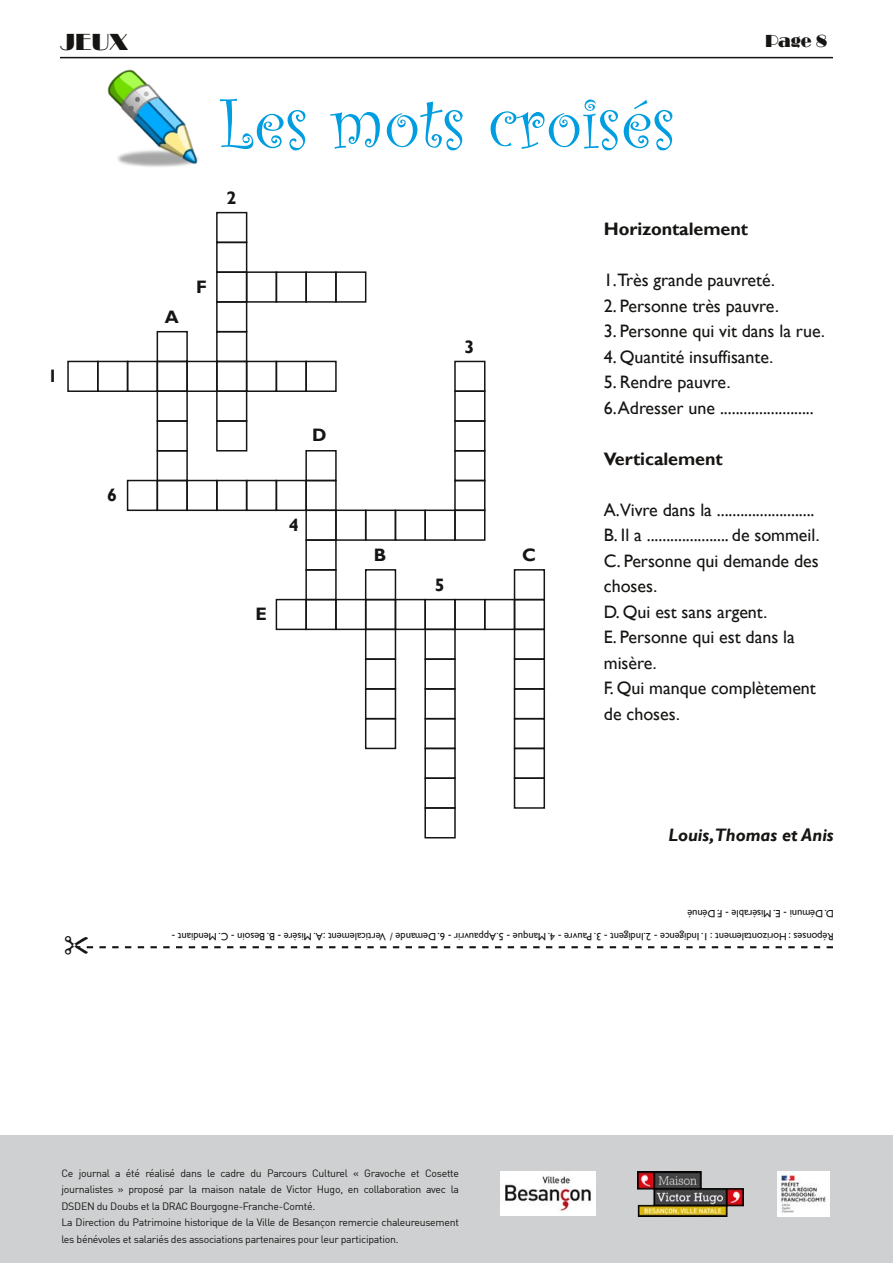
<style>
.page{position:relative;width:893px;height:1263px;background:#fff}
.page>*{position:absolute;margin:0;border:0;box-sizing:border-box;transform-origin:0 0}
.t1{font:75px "Curlz";color:#009ee0}
.t2{font:24px "Broadway";color:#161513}
.t3{font:18px/25.5px "Gill Sans";color:#161513}
.t4{font:700 18px "Gill Sans";letter-spacing:-.005em;color:#161513}
.t5{font:italic 700 18px "Gill Sans";color:#161513}
.t6{font:18px "Broadway";color:#161513}
.t7{font:10.5px/16.5px "DIN";letter-spacing:-.025em;color:#161513}
.t8{font:10.5px/22.5px "Gill Sans";letter-spacing:-.01em;color:#161513}
.s1{font-family:"Arial"}
</style>
<div class="page">
<hr style="left:60px;top:57px;width:773px;height:1px;background:#161513">
<img style="left:107px;top:69px;width:92px;height:98px">
<div style="left:514px;top:777px;width:31px;height:32px;border:2px solid #161513"></div>
<div style="left:514px;top:748px;width:31px;height:31px;border:2px solid #161513"></div>
<div style="left:514px;top:718px;width:31px;height:31px;border:2px solid #161513"></div>
<div style="left:514px;top:688px;width:31px;height:31px;border:2px solid #161513"></div>
<div style="left:514px;top:658px;width:31px;height:32px;border:2px solid #161513"></div>
<div style="left:514px;top:629px;width:31px;height:31px;border:2px solid #161513"></div>
<div style="left:514px;top:599px;width:31px;height:31px;border:2px solid #161513"></div>
<div style="left:514px;top:569px;width:31px;height:31px;border:2px solid #161513"></div>
<div style="left:484px;top:599px;width:31px;height:31px;border:2px solid #161513"></div>
<div style="left:454px;top:599px;width:31px;height:31px;border:2px solid #161513"></div>
<div style="left:424px;top:599px;width:32px;height:31px;border:2px solid #161513"></div>
<div style="left:424px;top:629px;width:32px;height:31px;border:2px solid #161513"></div>
<div style="left:424px;top:658px;width:32px;height:32px;border:2px solid #161513"></div>
<div style="left:424px;top:688px;width:32px;height:31px;border:2px solid #161513"></div>
<div style="left:424px;top:718px;width:32px;height:31px;border:2px solid #161513"></div>
<div style="left:424px;top:748px;width:32px;height:31px;border:2px solid #161513"></div>
<div style="left:424px;top:777px;width:32px;height:32px;border:2px solid #161513"></div>
<div style="left:424px;top:807px;width:32px;height:31px;border:2px solid #161513"></div>
<div style="left:395px;top:599px;width:31px;height:31px;border:2px solid #161513"></div>
<div style="left:335px;top:599px;width:31px;height:31px;border:2px solid #161513"></div>
<div style="left:365px;top:629px;width:31px;height:31px;border:2px solid #161513"></div>
<div style="left:365px;top:658px;width:31px;height:32px;border:2px solid #161513"></div>
<div style="left:365px;top:688px;width:31px;height:31px;border:2px solid #161513"></div>
<div style="left:365px;top:718px;width:31px;height:31px;border:2px solid #161513"></div>
<div style="left:365px;top:569px;width:31px;height:31px;border:2px solid #161513"></div>
<div style="left:305px;top:599px;width:32px;height:31px;border:2px solid #161513"></div>
<div style="left:276px;top:599px;width:31px;height:31px;border:2px solid #161513"></div>
<div style="left:305px;top:569px;width:32px;height:31px;border:2px solid #161513"></div>
<div style="left:305px;top:539px;width:32px;height:32px;border:2px solid #161513"></div>
<div style="left:305px;top:509px;width:32px;height:32px;border:2px solid #161513"></div>
<div style="left:335px;top:509px;width:31px;height:32px;border:2px solid #161513"></div>
<div style="left:365px;top:509px;width:31px;height:32px;border:2px solid #161513"></div>
<div style="left:395px;top:509px;width:31px;height:32px;border:2px solid #161513"></div>
<div style="left:424px;top:509px;width:32px;height:32px;border:2px solid #161513"></div>
<div style="left:454px;top:509px;width:31px;height:32px;border:2px solid #161513"></div>
<div style="left:454px;top:480px;width:31px;height:31px;border:2px solid #161513"></div>
<div style="left:454px;top:450px;width:31px;height:31px;border:2px solid #161513"></div>
<div style="left:454px;top:420px;width:31px;height:31px;border:2px solid #161513"></div>
<div style="left:454px;top:390px;width:31px;height:32px;border:2px solid #161513"></div>
<div style="left:454px;top:361px;width:31px;height:31px;border:2px solid #161513"></div>
<div style="left:305px;top:480px;width:32px;height:31px;border:2px solid #161513"></div>
<div style="left:305px;top:450px;width:32px;height:31px;border:2px solid #161513"></div>
<div style="left:276px;top:480px;width:31px;height:31px;border:2px solid #161513"></div>
<div style="left:246px;top:480px;width:31px;height:31px;border:2px solid #161513"></div>
<div style="left:216px;top:480px;width:31px;height:31px;border:2px solid #161513"></div>
<div style="left:186px;top:480px;width:32px;height:31px;border:2px solid #161513"></div>
<div style="left:157px;top:480px;width:31px;height:31px;border:2px solid #161513"></div>
<div style="left:127px;top:480px;width:31px;height:31px;border:2px solid #161513"></div>
<div style="left:157px;top:450px;width:31px;height:31px;border:2px solid #161513"></div>
<div style="left:157px;top:420px;width:31px;height:31px;border:2px solid #161513"></div>
<div style="left:157px;top:390px;width:31px;height:32px;border:2px solid #161513"></div>
<div style="left:157px;top:361px;width:31px;height:31px;border:2px solid #161513"></div>
<div style="left:157px;top:331px;width:31px;height:31px;border:2px solid #161513"></div>
<div style="left:127px;top:361px;width:31px;height:31px;border:2px solid #161513"></div>
<div style="left:97px;top:361px;width:31px;height:31px;border:2px solid #161513"></div>
<div style="left:67px;top:361px;width:32px;height:31px;border:2px solid #161513"></div>
<div style="left:186px;top:361px;width:32px;height:31px;border:2px solid #161513"></div>
<div style="left:216px;top:361px;width:31px;height:31px;border:2px solid #161513"></div>
<div style="left:246px;top:361px;width:31px;height:31px;border:2px solid #161513"></div>
<div style="left:276px;top:361px;width:31px;height:31px;border:2px solid #161513"></div>
<div style="left:305px;top:361px;width:32px;height:31px;border:2px solid #161513"></div>
<div style="left:216px;top:390px;width:31px;height:32px;border:2px solid #161513"></div>
<div style="left:216px;top:420px;width:31px;height:31px;border:2px solid #161513"></div>
<div style="left:216px;top:331px;width:31px;height:31px;border:2px solid #161513"></div>
<div style="left:216px;top:301px;width:31px;height:31px;border:2px solid #161513"></div>
<div style="left:216px;top:271px;width:31px;height:32px;border:2px solid #161513"></div>
<div style="left:216px;top:242px;width:31px;height:31px;border:2px solid #161513"></div>
<div style="left:216px;top:212px;width:31px;height:31px;border:2px solid #161513"></div>
<div style="left:246px;top:271px;width:31px;height:32px;border:2px solid #161513"></div>
<div style="left:276px;top:271px;width:31px;height:32px;border:2px solid #161513"></div>
<div style="left:305px;top:271px;width:32px;height:32px;border:2px solid #161513"></div>
<div style="left:335px;top:271px;width:31px;height:32px;border:2px solid #161513"></div>
<div style="left:0;top:1135px;width:893px;height:128px;background:#cfd0d1"></div>
<img style="left:500px;top:1171px;width:95px;height:45px">
<img style="left:638px;top:1172px;width:105px;height:44px">
<img style="left:778px;top:1172px;width:51px;height:44px">
<svg style="left:76px;top:946px;width:757px;height:3px"></svg>
<h2 class="t2" style="left:60px;top:29px;width:69px">JEUX</h2>
<p class="t6" style="left:765px;top:31px;width:64px">Page 8</p>
<h1 class="t1" style="left:219px;top:70px;width:457px">Les mots croisés</h1>
<p class="t4" style="left:48px;top:365px;width:11px">1</p>
<p class="t4" style="left:107px;top:485px;width:11px">6</p>
<p class="t4" style="left:226px;top:187px;width:11px">2</p>
<p class="t4" style="left:165px;top:306px;width:16px">A</p>
<p class="t4" style="left:196px;top:276px;width:12px">F</p>
<p class="t4" style="left:312px;top:424px;width:16px">D</p>
<p class="t4" style="left:289px;top:514px;width:11px">4</p>
<p class="t4" style="left:255px;top:603px;width:13px">E</p>
<p class="t4" style="left:374px;top:544px;width:14px">B</p>
<p class="t4" style="left:464px;top:336px;width:11px">3</p>
<p class="t4" style="left:435px;top:574px;width:11px">5</p>
<p class="t4" style="left:522px;top:544px;width:15px">C</p>
<p class="t4" style="left:604px;top:218px;width:146px">Horizontalement</p>
<p class="t3" style="left:604px;top:268px;width:173px">1.Très grande pauvreté<span class="s1">.</span></p>
<p class="t3" style="left:604px;top:293px;width:177px">2. Personne très pauvre<span class="s1">.</span></p>
<p class="t3" style="left:604px;top:319px;width:223px">3. Personne qui vit dans la rue<span class="s1">.</span></p>
<p class="t3" style="left:604px;top:344px;width:171px">4. Quantité insuffisante<span class="s1">.</span></p>
<p class="t3" style="left:604px;top:370px;width:211px">5. Rendre pauvre<span class="s1">.<br></span>6.Adresser une ........................</p>
<p class="t4" style="left:604px;top:448px;width:120px">Verticalement</p>
<p class="t3" style="left:604px;top:497px;width:218px">A.Vivre dans la .........................<br>B. Il a ..................... de sommeil<span class="s1">.<br></span>C. Personne qui demande des choses<span class="s1">.<br></span>D. Qui est sans argent<span class="s1">.<br></span>E. Personne qui est dans la misère<span class="s1">.<br></span>F. Qui manque complètement de choses<span class="s1">.</span></p>
<p class="t5" style="left:669px;top:825px;width:167px">Louis,Thomas et Anis</p>
<p class="t8" style="left:834px;top:947px;width:663px;rotate:-180deg">Réponses : Horizontalement : 1. Indigence - 2.Indigent - 3. Pauvre - 4. Manque - 5.Appauvrir - 6. Demande / Verticalement :A. Misère - B. Besoin - C. Mendiant -<br>D. Démuni - E. Misérable - F. Dénué</p>
<p class="t7" style="left:61px;top:1164px;width:399px">Ce journal a été réalisé dans le cadre du Parcours Culturel « Gravoche et Cosette journalistes » proposé par la maison natale de Victor Hugo, en collaboration avec la DSDEN du Doubs et la DRAC Bourgogne-Franche-Comté.<br>La Direction du Patrimoine historique de la Ville de Besançon remercie chaleureusement les bénévoles et salariés des associations partenaires pour leur participation.</p>
</div>
